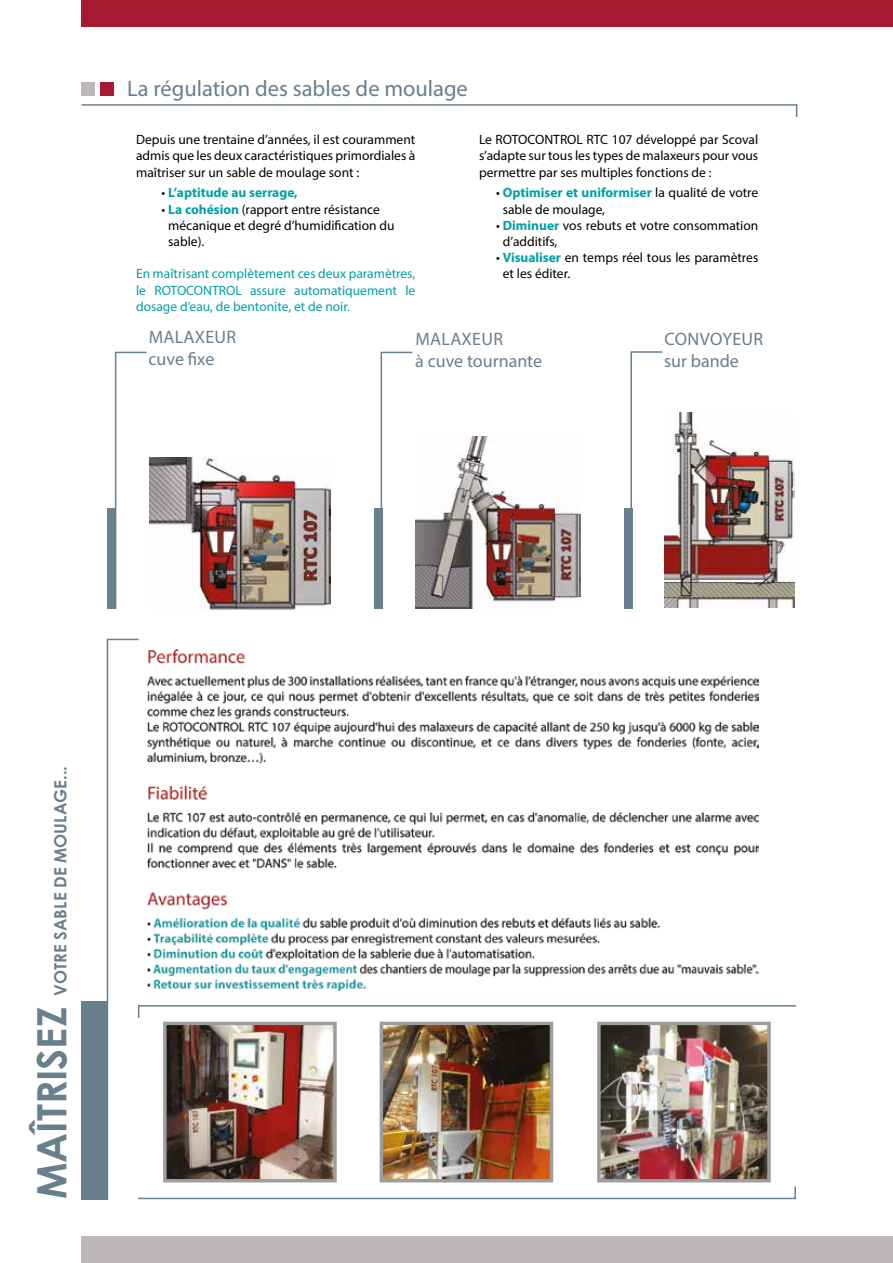
<style>
.page{position:relative;width:893px;height:1263px;background:#fff}
.page>*{position:absolute;margin:0;border:0;box-sizing:border-box;transform-origin:0 0}
.t1{font:700 40.5px "Century Gothic";color:#687f8d}
.t2{font:22.5px "Myriad Pro";color:#687f8d}
.t3{font:18px/21.6px "Myriad Pro";color:#687f8d}
.t4{font:700 16.8px "Century Gothic";color:#687f8d}
.t5{font:13.5px/16.2px "Myriad Pro";color:#000}
.t6{font:13.5px/16.2px "Myriad Pro";color:#009fa4;text-align:justify}
.t7{font:700 13.5px "Myriad Pro";color:#049fa4}
.s1{font-weight:400;color:#000}
.s2{font-weight:700;color:#009fa4}
</style>
<div class="page">
<div style="left:82px;top:0;width:811px;height:26px;background:#a71931"></div>
<div style="left:82px;top:1237px;width:811px;height:26px;background:#bdb9b9"></div>
<div style="left:81px;top:1001px;width:26px;height:198px;background:#687f8d"></div>
<svg style="left:81px;top:104px;width:717px;height:13px"></svg>
<div style="left:82px;top:83px;width:13px;height:13px;background:#bdb9b9"></div>
<div style="left:100px;top:83px;width:13px;height:13px;background:#a71931"></div>
<div style="left:107px;top:508px;width:9px;height:101px;background:#687f8d"></div>
<svg style="left:114px;top:351px;width:33px;height:258px"></svg>
<img style="left:149px;top:457px;width:181px;height:154px">
<svg style="left:380px;top:351px;width:33px;height:258px"></svg>
<div style="left:374px;top:508px;width:8px;height:101px;background:#687f8d"></div>
<img style="left:416px;top:437px;width:164px;height:172px">
<svg style="left:630px;top:351px;width:33px;height:258px"></svg>
<div style="left:624px;top:508px;width:8px;height:101px;background:#687f8d"></div>
<img style="left:664px;top:412px;width:130px;height:195px">
<svg style="left:106px;top:638px;width:690px;height:562px"></svg>
<img style="left:167px;top:1026px;width:166px;height:152px">
<div style="left:163px;top:1022px;width:174px;height:160px;border:3px solid #9d9d9c"></div>
<img style="left:384px;top:1026px;width:165px;height:152px">
<div style="left:380px;top:1022px;width:173px;height:160px;border:3px solid #9d9d9c"></div>
<img style="left:601px;top:1026px;width:166px;height:152px">
<div style="left:597px;top:1022px;width:174px;height:160px;border:3px solid #9d9d9c"></div>
<img style="left:148px;top:650px;width:611px;height:340px">
<h2 class="t2" style="left:127px;top:75px;width:342px">La régulation des sables de moulage</h2>
<p class="t5" style="left:136px;top:131px;width:281px;text-align:justify">Depuis une trentaine d’années, il est couramment admis que les deux caractéristiques primordiales à maîtriser sur un sable de moulage sont :</p>
<p class="t7" style="left:162px;top:184px;width:138px"><span class="s1">•</span> L’aptitude au serrage,</p>
<p class="t5" style="left:168px;top:201px;width:228px;text-indent:-7px">• <span class="s2">La cohésion</span> (rapport entre résistance mécanique et degré d’humidification du sable).</p>
<p class="t6" style="left:136px;top:266px;width:281px">En maîtrisant complètement ces deux paramètres, le ROTOCONTROL assure automatiquement le dosage d’eau, de bentonite, et de noir.</p>
<p class="t5" style="left:479px;top:131px;width:281px;text-align:justify">Le ROTOCONTROL RTC 107 développé par Scoval s’adapte sur tous les types de malaxeurs pour vous permettre par ses multiples fonctions de :</p>
<p class="t5" style="left:503px;top:185px;width:257px;text-indent:-7px">• <span class="s2">Optimiser et uniformiser</span> la qualité de votre sable de moulage,</p>
<p class="t5" style="left:503px;top:217px;width:257px;text-indent:-7px">• <span class="s2">Diminuer</span> vos rebuts et votre consommation d’additifs,</p>
<p class="t5" style="left:503px;top:249px;width:257px;text-indent:-7px">• <span class="s2">Visualiser</span> en temps réel tous les paramètres et les éditer.</p>
<h3 class="t3" style="left:149px;top:326px;width:89px">MALAXEUR cuve fixe</h3>
<h3 class="t3" style="left:415px;top:328px;width:128px">MALAXEUR<br>à cuve tournante</h3>
<h3 class="t3" style="left:664px;top:328px;width:101px">CONVOYEUR sur bande</h3>
<p class="t4" style="left:50px;top:996px;width:231px;rotate:-90deg">VOTRE SABLE DE MOULAGE...</p>
<h1 class="t1" style="left:26px;top:1199px;width:193px;rotate:-90deg">MAÎTRISEZ</h1>
</div>
